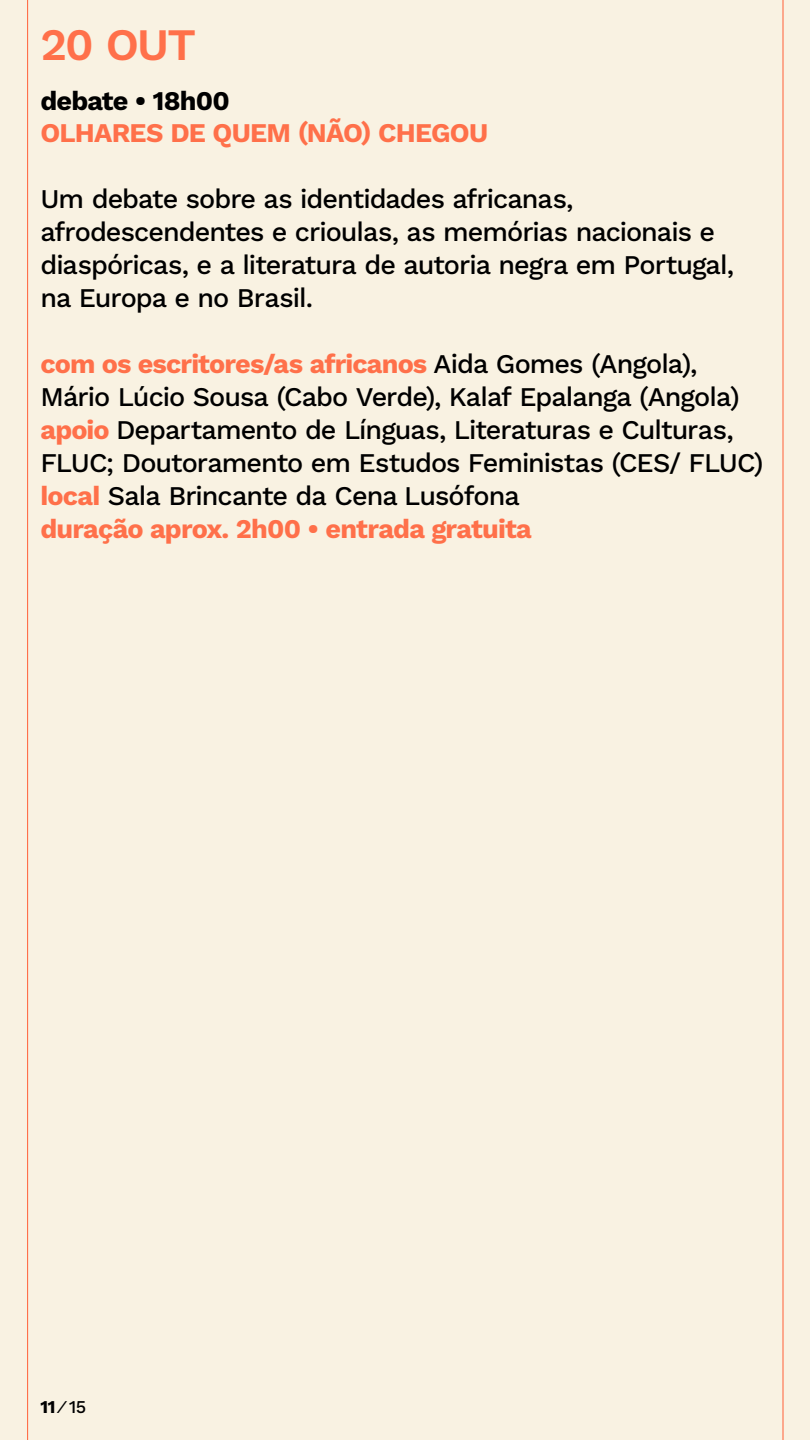
<style>
.page{position:relative;width:810px;height:1440px;background:#f9f2e2}
.page>*{position:absolute;margin:0;border:0;box-sizing:border-box;transform-origin:0 0}
.t1{font:600 45px "Work Sans";color:#ff704a}
.t2{font:500 27px/33px "Work Sans";letter-spacing:-.035em;color:#000}
.t3{font:700 27px "Work Sans";letter-spacing:-.03em;color:#ff704a}
.t4{font:700 27px "Work Sans";letter-spacing:-.03em;color:#000}
.t5{font:500 18px "Work Sans";color:#000}
.s1{font-weight:700;color:#ff704a}
.s2{font-weight:700}
</style>
<div class="page">
<hr style="left:782px;top:0;width:2px;height:1440px;background:#ff704a">
<hr style="left:27px;top:0;width:1px;height:1440px;background:#ff704a">
<h1 class="t1" style="left:40px;top:11px;width:157px">20 OUT</h1>
<p class="t4" style="left:40px;top:80px;width:191px">debate • 18h00</p>
<p class="t3" style="left:40px;top:113px;width:449px">OLHARES DE QUEM (NÃO) CHEGOU</p>
<p class="t2" style="left:40px;top:182px;width:695px">Um debate sobre as identidades africanas, afrodescendentes e crioulas, as memórias nacionais e diaspóricas, e a literatura de autoria negra em Portugal, na Europa e no Brasil.</p>
<p class="t2" style="left:40px;top:347px;width:725px"><span class="s1">com os escritores/as africanos</span> Aida Gomes (Angola), Mário Lúcio Sousa (Cabo Verde), Kalaf Epalanga (Angola) <span class="s1">apoio</span> Departamento de Línguas, Literaturas e Culturas, FLUC; Doutoramento em Estudos Feministas (CES/ FLUC) <span class="s1">local</span> Sala Brincante da Cena Lusófona<br><span class="s1">duração aprox. 2h00 • entrada gratuita</span></p>
<p class="t5" style="left:40px;top:1393px;width:47px"><span class="s2">11</span> ⁄ 15</p>
</div>
